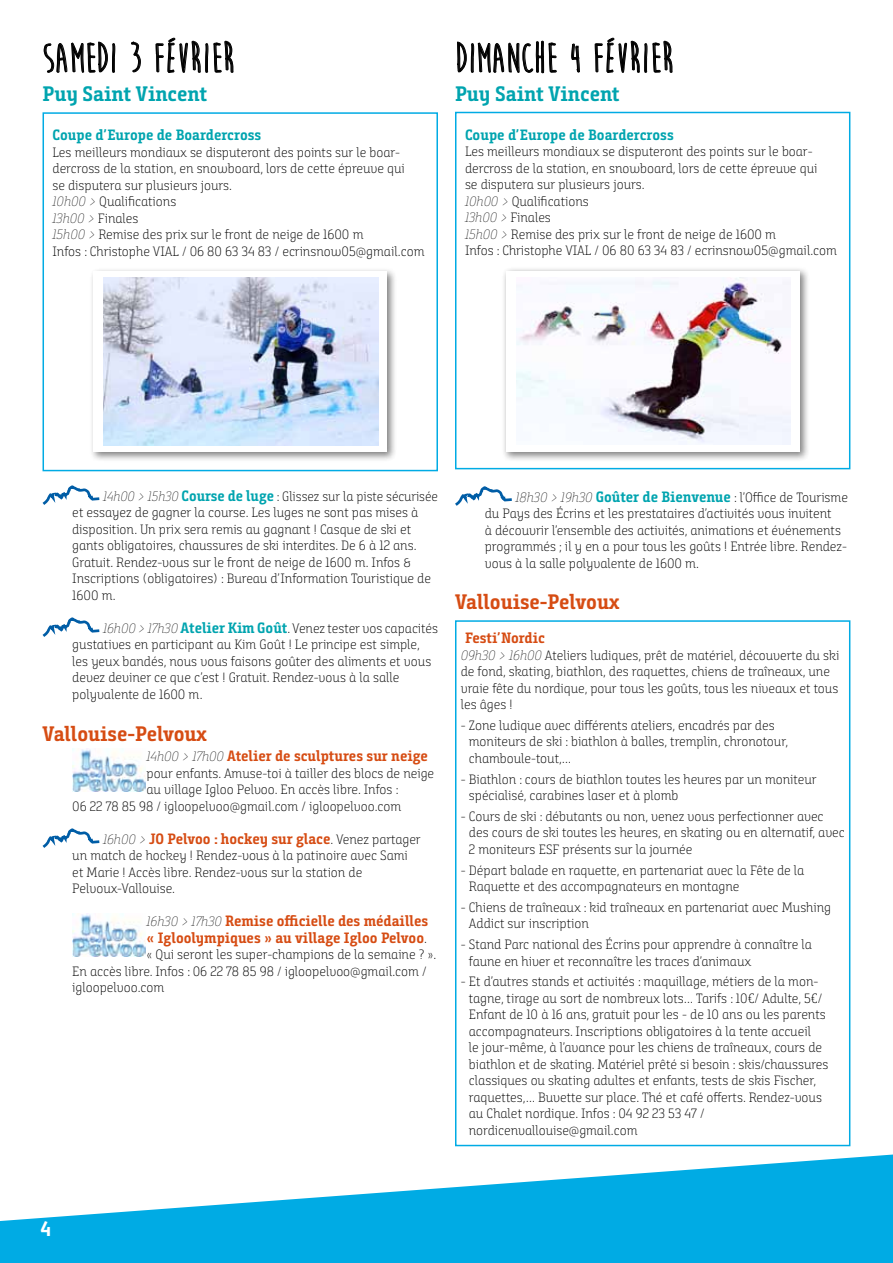
<style>
.page{position:relative;width:893px;height:1263px;background:#fff}
.page>*{position:absolute;margin:0;border:0;box-sizing:border-box;transform-origin:0 0}
.t1{font:700 42px "Moon Flower";color:#000}
.t2{font:700 21px "Bunday Slab";color:#d64c13}
.t3{font:700 21px "Bunday Slab";color:#00a4af}
.t4{font:700 21px "Bunday Slab";color:#fff}
.t5{font:700 15px/16.5px "Bunday Slab";color:#d64c13}
.t6{font:700 15px "Bunday Slab";color:#00a4af}
.t7{font:13.5px/16.5px "Bunday Slab Light Up";color:#000}
.s1{font-family:"Bunday Slab";font-weight:100;font-style:italic}
.s2{font-family:"Bunday Slab";font-weight:700;font-size:15px;color:#00a4af}
.s3{font-weight:100;font-style:italic;font-size:13.5px;color:#000}
.s4{font-family:"Bunday Slab Light Up";font-weight:400;font-size:13.5px;color:#000}
</style>
<div class="page">
<svg style="left:43px;top:41px;width:73px;height:32px"></svg>
<svg style="left:131px;top:37px;width:103px;height:36px"></svg>
<div style="left:89px;top:267px;width:308px;height:195px;background:#000;opacity:.5"></div>
<div style="left:93px;top:271px;width:294px;height:181px;background:#fff"></div>
<img style="left:104px;top:277px;width:274px;height:168px">
<div style="left:43px;top:112px;width:395px;height:359px;border:2px solid #00abe4"></div>
<svg style="left:42px;top:485px;width:58px;height:20px"></svg>
<svg style="left:42px;top:617px;width:58px;height:20px"></svg>
<img style="left:72px;top:748px;width:73px;height:44px">
<svg style="left:42px;top:828px;width:58px;height:20px"></svg>
<img style="left:72px;top:913px;width:73px;height:44px">
<svg style="left:457px;top:37px;width:216px;height:37px"></svg>
<div style="left:501px;top:266px;width:309px;height:196px;background:#000;opacity:.5"></div>
<div style="left:506px;top:271px;width:294px;height:181px;background:#fff"></div>
<img style="left:516px;top:277px;width:274px;height:168px">
<div style="left:455px;top:112px;width:395px;height:357px;border:2px solid #00abe4"></div>
<svg style="left:455px;top:486px;width:57px;height:20px"></svg>
<svg style="left:0;top:999px;width:893px;height:264px"></svg>
<h1 class="t1" style="left:43px;top:36px;width:194px">SAMEDI 3 FÉVRIER</h1>
<h2 class="t3" style="left:43px;top:81px;width:166px">Puy Saint Vincent</h2>
<p class="t6" style="left:53px;top:126px;width:210px">Coupe d’Europe de Boardercross</p>
<p class="t7" style="left:53px;top:144px;width:373px">Les meilleurs mondiaux se disputeront des points sur le boar&shy;dercross de la station, en snowboard, lors de cette épreuve qui<br>se disputera sur plusieurs jours.<br><span class="s1">10h00 &gt;</span> Qualifications<br><span class="s1">13h00 &gt;</span> Finales<br><span class="s1">15h00 &gt;</span> Remise des prix sur le front de neige de 1600 m<br>Infos : Christophe VIAL / 06 80 63 34 83 / ecrinsnow05@gmail.com</p>
<h1 class="t1" style="left:455px;top:36px;width:220px">DIMANCHE 4 FÉVRIER</h1>
<h2 class="t3" style="left:455px;top:81px;width:166px">Puy Saint Vincent</h2>
<p class="t6" style="left:465px;top:126px;width:210px">Coupe d’Europe de Boardercross</p>
<p class="t7" style="left:465px;top:144px;width:373px">Les meilleurs mondiaux se disputeront des points sur le boar&shy;dercross de la station, en snowboard, lors de cette épreuve qui<br>se disputera sur plusieurs jours.<br><span class="s1">10h00 &gt;</span> Qualifications<br><span class="s1">13h00 &gt;</span> Finales<br><span class="s1">15h00 &gt;</span> Remise des prix sur le front de neige de 1600 m<br>Infos : Christophe VIAL / 06 80 63 34 83 / ecrinsnow05@gmail.com</p>
<p class="t7" style="left:72px;top:488px;width:367px;text-indent:31px"><span class="s1">14h00 &gt; 15h30</span> <span class="s2">Course de luge</span> : Glissez sur la piste sécurisée et essayez de gagner la course. Les luges ne sont pas mises à disposition. Un prix sera remis au gagnant ! Casque de ski et gants obligatoires, chaussures de ski interdites. De 6 à 12 ans.<br>Gratuit. Rendez-vous sur le front de neige de 1600 m. Infos &amp; Inscriptions (obligatoires) : Bureau d’Information Touristique de 1600 m.</p>
<p class="t7" style="left:72px;top:620px;width:367px;text-indent:31px"><span class="s1">16h00 &gt; 17h30</span> <span class="s2">Atelier Kim Goût</span>. Venez tester vos capacités gustatives en participant au Kim Goût ! Le principe est simple, les yeux bandés, nous vous faisons goûter des aliments et vous devez deviner ce que c’est ! Gratuit. Rendez-vous à la salle polyvalente de 1600 m.</p>
<h2 class="t2" style="left:43px;top:720px;width:166px">Vallouise-Pelvoux</h2>
<p class="t5" style="left:146px;top:748px;width:283px"><span class="s3">14h00 &gt; 17h00</span> Atelier de sculptures sur neige</p>
<p class="t7" style="left:146px;top:765px;width:289px">pour enfants. Amuse-toi à tailler des blocs de neige</p>
<p class="t7" style="left:146px;top:781px;width:254px">au village Igloo Pelvoo. En accès libre. Infos :</p>
<p class="t7" style="left:72px;top:798px;width:331px">06 22 78 85 98 / igloopelvoo@gmail.com / igloopelvoo.com</p>
<p class="t5" style="left:103px;top:830px;width:319px"><span class="s3">16h00 &gt;</span> JO Pelvoo : hockey sur glace<span class="s4">. Venez partager</span></p>
<p class="t7" style="left:72px;top:847px;width:337px">un match de hockey ! Rendez-vous à la patinoire avec Sami et Marie ! Accès libre. Rendez-vous sur la station de<br>Pelvoux-Vallouise.</p>
<p class="t5" style="left:146px;top:913px;width:283px"><span class="s3">16h30 &gt; 17h30</span> Remise officielle des médailles « Igloolympiques » au village Igloo Pelvoo<span class="s4">.</span></p>
<p class="t7" style="left:72px;top:946px;width:366px;text-indent:74px">« Qui seront les super-champions de la semaine ? ».<br>En accès libre. Infos : 06 22 78 85 98 / igloopelvoo@gmail.com / igloopelvoo.com</p>
<p class="t7" style="left:485px;top:489px;width:365px;text-indent:31px"><span class="s1">18h30 &gt; 19h30</span> <span class="s2">Goûter de Bienvenue</span> : l’Office de Tourisme du Pays des Écrins et les prestataires d’activités vous invitent<br>à découvrir l’ensemble des activités, animations et événements programmés ; il y en a pour tous les goûts ! Entrée libre. Rendez&shy;vous à la salle polyvalente de 1600 m.</p>
<h2 class="t2" style="left:455px;top:589px;width:166px">Vallouise-Pelvoux</h2>
<p class="t5" style="left:465px;top:629px;width:81px">Festi’Nordic</p>
<p class="t7" style="left:461px;top:647px;width:380px"><span class="s1">09h30 &gt; 16h00</span> Ateliers ludiques, prêt de matériel, découverte du ski de fond, skating, biathlon, des raquettes, chiens de traîneaux, une vraie fête du nordique, pour tous les goûts, tous les niveaux et tous les âges !</p>
<p class="t7" style="left:469px;top:717px;width:321px;text-indent:-8px">- Zone ludique avec différents ateliers, encadrés par des moniteurs de ski : biathlon à balles, tremplin, chronotour, chamboule-tout,…</p>
<p class="t7" style="left:469px;top:771px;width:349px;text-indent:-8px">- Biathlon : cours de biathlon toutes les heures par un moniteur spécialisé, carabines laser et à plomb</p>
<p class="t7" style="left:469px;top:808px;width:377px;text-indent:-8px">- Cours de ski : débutants ou non, venez vous perfectionner avec des cours de ski toutes les heures, en skating ou en alternatif, avec<br>2 moniteurs ESF présents sur la journée</p>
<p class="t7" style="left:469px;top:862px;width:337px;text-indent:-8px">- Départ balade en raquette, en partenariat avec la Fête de la<br>Raquette et des accompagnateurs en montagne</p>
<p class="t7" style="left:469px;top:899px;width:364px;text-indent:-8px">- Chiens de traîneaux : kid traîneaux en partenariat avec Mushing<br>Addict sur inscription</p>
<p class="t7" style="left:469px;top:936px;width:345px;text-indent:-8px">- Stand Parc national des Écrins pour apprendre à connaître la faune en hiver et reconnaître les traces d’animaux</p>
<p class="t7" style="left:469px;top:973px;width:361px;text-indent:-8px">- Et d’autres stands et activités : maquillage, métiers de la mon&shy;tagne, tirage au sort de nombreux lots… Tarifs : 10€/ Adulte, 5€/ Enfant de 10 à 16 ans, gratuit pour les - de 10 ans ou les parents accompagnateurs. Inscriptions obligatoires à la tente accueil<br>le jour-même, à l’avance pour les chiens de traîneaux, cours de biathlon et de skating. Matériel prêté si besoin : skis/chaussures classiques ou skating adultes et enfants, tests de skis Fischer, raquettes,… Buvette sur place. Thé et café offerts. Rendez-vous au Chalet nordique. Infos : 04 92 23 53 47 / nordicenvallouise@gmail.com</p>
<h2 class="t4" style="left:40px;top:1216px;width:12px">4</h2>
</div>
